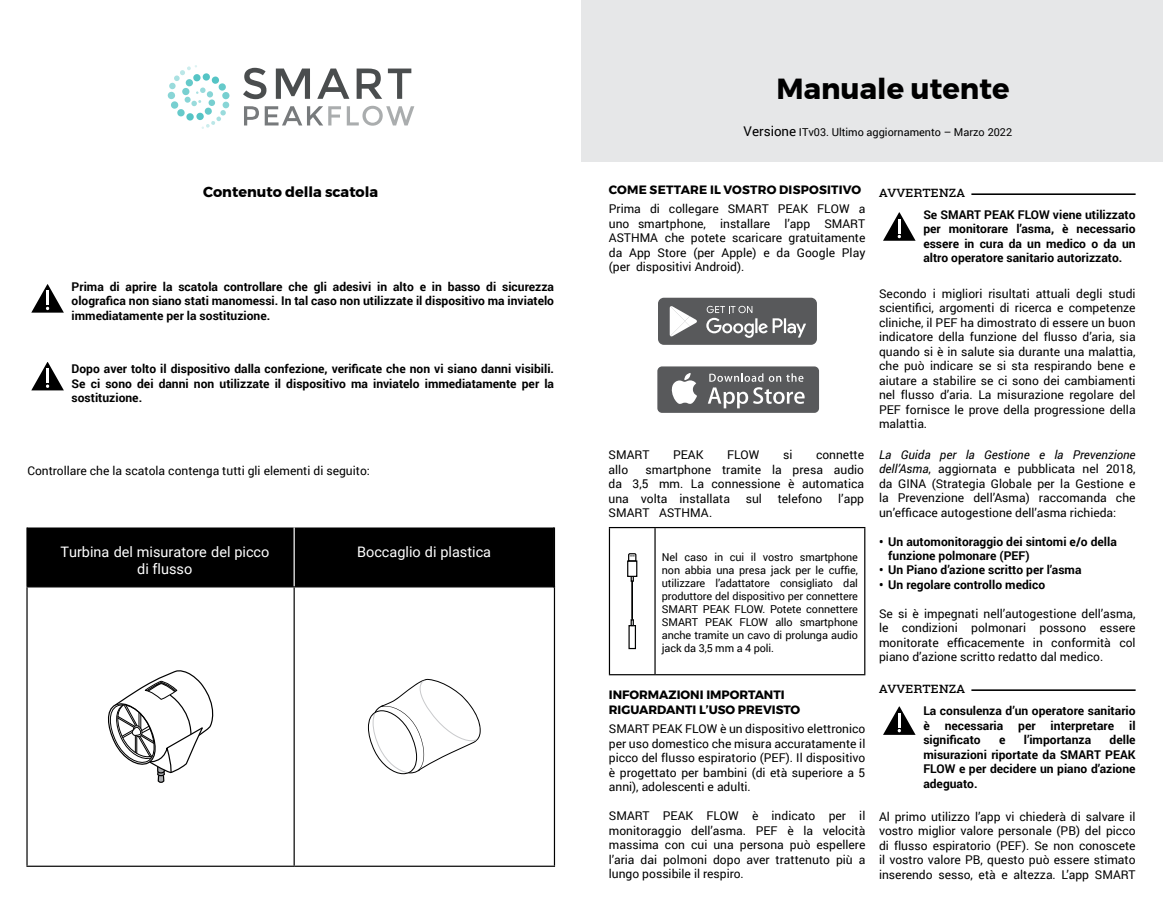
<style>
.page{position:relative;width:1163px;height:908px;background:#fff}
.page>*{position:absolute;margin:0;border:0;box-sizing:border-box;transform-origin:0 0}
.t1{font:700 29px "Montserrat";color:#000}
.t2{font:14.5px/17.2px "Roboto";color:#fff;text-align:center}
.t3{font:700 14.5px "Montserrat";color:#000}
.t4{font:14.5px "Roboto Slab";letter-spacing:.005em;color:#000}
.t5{font:12px/14.5px "Roboto";color:#000;text-align:justify}
.t6{font:700 12px/14.5px "Roboto";color:#000;text-align:justify}
.t7{font:700 12px/19.2px "Montserrat";color:#000}
.t8{font:10.75px/13px "Roboto";letter-spacing:-.01em;color:#000;text-align:justify}
.s1{font-size:13.25px}
.s2{font-style:inherit}
.s3{font-family:"Roboto";font-weight:400}
.s4{font-style:italic}
</style>
<div class="page">
<div style="left:581px;top:0;width:581px;height:161px;background:#e6e7e8"></div>
<div style="left:658px;top:297px;width:158px;height:47px;background:#58595b;border-radius:6px"></div>
<svg style="left:706px;top:306px;width:100px;height:32px"></svg>
<svg style="left:669px;top:306px;width:28px;height:30px"></svg>
<hr style="left:608px;top:526px;width:47px;height:2px;background:#000">
<hr style="left:608px;top:528px;width:2px;height:145px;background:#000">
<hr style="left:655px;top:526px;width:210px;height:2px;background:#000">
<hr style="left:654px;top:528px;width:1px;height:145px;background:#000">
<hr style="left:864px;top:528px;width:1px;height:145px;background:#000">
<hr style="left:608px;top:673px;width:47px;height:2px;background:#000">
<hr style="left:655px;top:673px;width:210px;height:2px;background:#000">
<svg style="left:630px;top:576px;width:3px;height:5px"></svg>
<div style="left:627px;top:560px;width:10px;height:16px;border:1px solid #000101"></div>
<div style="left:628px;top:624px;width:8px;height:24px;border:1px solid #000101"></div>
<svg style="left:630px;top:619px;width:3px;height:7px"></svg>
<svg style="left:627px;top:553px;width:10px;height:9px"></svg>
<div style="left:657px;top:366px;width:161px;height:46px;background:#58595b;border-radius:5px"></div>
<svg style="left:671px;top:373px;width:26px;height:31px"></svg>
<svg style="left:707px;top:387px;width:97px;height:21px"></svg>
<svg style="left:709px;top:373px;width:94px;height:8px"></svg>
<hr style="left:971px;top:193px;width:164px;height:2px;background:#000">
<svg style="left:883px;top:212px;width:32px;height:29px"></svg>
<hr style="left:971px;top:689px;width:164px;height:1px;background:#000">
<svg style="left:883px;top:706px;width:32px;height:28px"></svg>
<svg style="left:243px;top:68px;width:23px;height:31px"></svg>
<svg style="left:276px;top:68px;width:34px;height:31px"></svg>
<svg style="left:317px;top:68px;width:32px;height:31px"></svg>
<svg style="left:356px;top:68px;width:26px;height:31px"></svg>
<svg style="left:388px;top:68px;width:23px;height:31px"></svg>
<svg style="left:244px;top:106px;width:15px;height:19px"></svg>
<svg style="left:265px;top:106px;width:76px;height:19px"></svg>
<svg style="left:347px;top:106px;width:67px;height:20px"></svg>
<div style="left:222px;top:92px;width:7px;height:7px;background:#77cfd0;border-radius:50%"></div>
<div style="left:222px;top:102px;width:7px;height:6px;background:#88d5d6;border-radius:50%"></div>
<svg style="left:169px;top:65px;width:57px;height:64px"></svg>
<div style="left:168px;top:92px;width:7px;height:7px;background:#88d5d6;border-radius:50%"></div>
<div style="left:171px;top:101px;width:7px;height:8px;background:#77cfd0;border-radius:50%"></div>
<svg style="left:177px;top:109px;width:8px;height:7px"></svg>
<div style="left:186px;top:113px;width:8px;height:8px;background:#55c4c5;border-radius:50%"></div>
<svg style="left:196px;top:112px;width:8px;height:8px"></svg>
<svg style="left:31px;top:284px;width:33px;height:28px"></svg>
<svg style="left:31px;top:362px;width:33px;height:28px"></svg>
<div style="left:28px;top:527px;width:525px;height:59px;background:#000"></div>
<hr style="left:26px;top:527px;width:2px;height:59px;background:#000">
<hr style="left:26px;top:586px;width:268px;height:1px;background:#000">
<hr style="left:26px;top:587px;width:2px;height:278px;background:#000">
<hr style="left:294px;top:586px;width:261px;height:1px;background:#000">
<hr style="left:293px;top:587px;width:2px;height:278px;background:#000">
<hr style="left:553px;top:587px;width:2px;height:278px;background:#000">
<hr style="left:26px;top:865px;width:268px;height:1px;background:#000">
<hr style="left:294px;top:865px;width:261px;height:1px;background:#000">
<hr style="left:293px;top:527px;width:2px;height:59px;background:#fff">
<svg style="left:108px;top:670px;width:106px;height:113px"></svg>
<svg style="left:367px;top:678px;width:114px;height:97px"></svg>
<hr style="left:553px;top:527px;width:2px;height:60px;background:#000">
<p class="t3" style="left:203px;top:180px;width:176px">Contenuto della scatola</p>
<p class="t6" style="left:72px;top:279px;width:484px">Prima di aprire la scatola controllare che gli adesivi in alto e in basso di sicurezza olografica non siano stati manomessi. In tal caso non utilizzate il dispositivo ma inviatelo immediatamente per la sostituzione.</p>
<p class="t6" style="left:72px;top:361px;width:484px">Dopo aver tolto il dispositivo dalla confezione, verificate che non vi siano danni visibili.<br>Se ci sono dei danni non utilizzate il dispositivo ma inviatelo immediatamente per la sostituzione.</p>
<p class="t5" style="left:27px;top:462px;width:344px">Controllare che la scatola contenga tutti gli elementi di seguito:</p>
<p class="t2" style="left:60px;top:542px;width:210px">Turbina del misuratore del picco di flusso</p>
<p class="t2" style="left:357px;top:542px;width:135px">Boccaglio di plastica</p>
<p class="t1" style="left:776px;top:66px;width:234px">Manuale utente</p>
<p class="t8" style="left:743px;top:125px;width:270px"><span class="s1">Versione</span> ITv03. Ultimo aggiornamento – Marzo 20<span class="s2">2</span>2</p>
<p class="t7" style="left:608px;top:180px;width:258px">COME SETTARE IL VOSTRO DISPOSITIVO<br><span class="s3">Prima di collegare SMART PEAK FLOW a</span></p>
<p class="t5" style="left:608px;top:215px;width:258px">uno smartphone, installare l’app SMART <span class="s2">ASTHMA</span> che potete scaricare gratuitamente da App Store (per Apple) e da Google Play (per dispositivi Android).</p>
<p class="t5" style="left:608px;top:447px;width:42px">SMART</p>
<p class="t5" style="left:673px;top:447px;width:32px">PEAK</p>
<p class="t5" style="left:727px;top:447px;width:34px">FLOW</p>
<p class="t5" style="left:783px;top:447px;width:11px">si</p>
<p class="t5" style="left:815px;top:447px;width:50px">connette</p>
<p class="t5" style="left:608px;top:461px;width:21px">allo</p>
<p class="t5" style="left:608px;top:461px;width:257px;text-indent:37px">smartphone tramite la presa audio da 3,5 mm. La connessione è automatica una volta installata</p>
<p class="t5" style="left:745px;top:490px;width:18px">sul</p>
<p class="t5" style="left:777px;top:490px;width:46px">telefono</p>
<p class="t5" style="left:838px;top:490px;width:27px">l’app</p>
<p class="t5" style="left:608px;top:505px;width:105px">SMART <span class="s2">ASTHMA</span>.</p>
<p class="t8" style="left:661px;top:550px;width:197px">Nel caso in cui il vostro smartphone non abbia una presa jack per le cuffie, utilizzare l’adattatore consigliato dal produttore del dispositivo per connettere SMART PEAK FLOW. Potete connettere SMART PEAK FLOW allo smartphone anche tramite un cavo di prolunga audio jack da 3,5 mm a 4 poli.</p>
<p class="t7" style="left:608px;top:687px;width:193px;line-height:14.5px">INFORMAZIONI IMPORTANTI<br>RIGUARDANTI L’USO PREVISTO</p>
<p class="t5" style="left:608px;top:721px;width:258px">SMART PEAK FLOW è un dispositivo elettronico per uso domestico che misura accuratamente il picco del flusso espiratorio (PEF). Il dispositivo è progettato per bambini (di età superiore a 5 anni), adolescenti e adulti.</p>
<p class="t5" style="left:608px;top:807px;width:258px">SMART PEAK FLOW è indicato per il monitoraggio dell’asma. PEF è la velocità massima con cui una persona può espellere l’aria dai polmoni dopo aver trattenuto più a lungo possibile il respiro.</p>
<p class="t4" style="left:878px;top:182px;width:88px">AVVERTENZA</p>
<p class="t6" style="left:923px;top:206px;width:214px">Se SMART PEAK FLOW viene utilizzato per monitorare l’asma, è necessario essere in cura da un medico o da un altro operatore sanitario autorizzato.</p>
<p class="t5" style="left:878px;top:286px;width:258px">Secondo i migliori risultati attuali degli studi scientifici, argomenti di ricerca e competenze cliniche, il PEF ha dimostrato di essere un buon indicatore della funzione del flusso d’aria, sia quando si è in salute sia durante una malattia, che può indicare se si sta respirando bene e aiutare a stabilire se ci sono dei cambiamenti nel flusso d’aria. La misurazione regolare del PEF fornisce le prove della progressione della malattia.</p>
<p class="t5" style="left:878px;top:446px;width:258px"><span class="s4">La Guida per la Gestione e la Prevenzione dell’Asma</span>, aggiornata e pubblicata nel 2018, da GINA (Strategia Globale per la Gestione e la Prevenzione dell’Asma) raccomanda che un’efficace autogestione dell’asma richieda:</p>
<p class="t6" style="left:888px;top:533px;width:230px;text-indent:-9px">• Un automonitoraggio dei sintomi e/o della funzione polmonare (PEF)</p>
<p class="t6" style="left:878px;top:562px;width:204px">• Un Piano d’azione scritto per l’asma</p>
<p class="t6" style="left:878px;top:576px;width:167px">• Un regolare controllo medico</p>
<p class="t5" style="left:878px;top:605px;width:258px">Se si è impegnati nell’autogestione dell’asma, le condizioni polmonari possono essere monitorate efficacemente in conformità col piano d’azione scritto redatto dal medico.</p>
<p class="t4" style="left:878px;top:677px;width:88px">AVVERTENZA</p>
<p class="t6" style="left:923px;top:702px;width:214px">La consulenza d’un operatore sanitario è necessaria per interpretare il significato</p>
<p class="t6" style="left:923px;top:731px;width:214px;text-indent:186px">delle misurazioni riportate da SMART PEAK FLOW e per decidere un piano d’azione adeguato.</p>
<p class="t5" style="left:878px;top:808px;width:258px">Al primo utilizzo l’app vi chiederà di salvare il vostro miglior valore personale (PB) del picco di flusso espiratorio (PEF). Se non conoscete il vostro valore PB, questo può essere stimato inserendo sesso, età e altezza. L’app SMART</p>
<p class="t6" style="left:998px;top:731px;width:8px">e</p>
<p class="t6" style="left:1023px;top:731px;width:69px">l’importanza</p>
</div>
